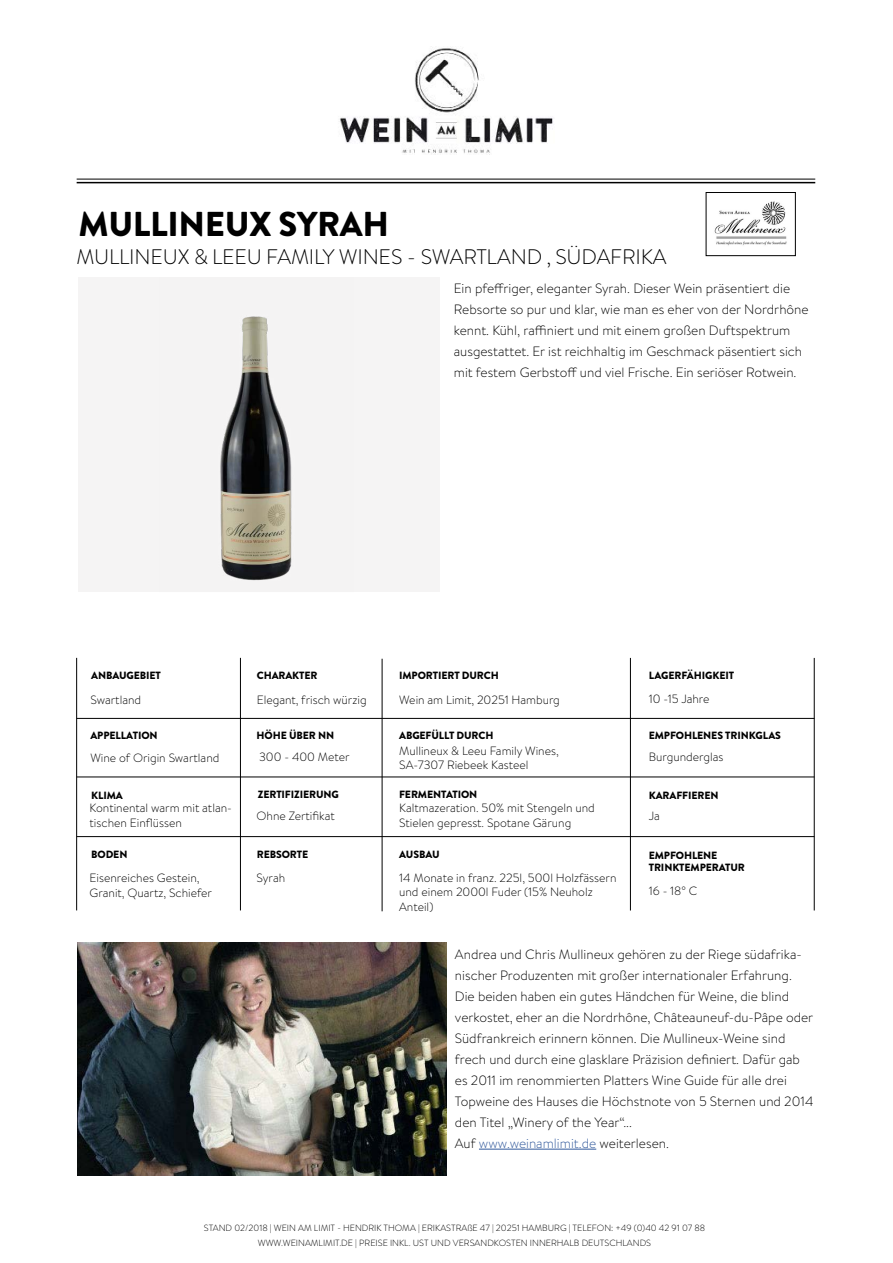
<style>
.page{position:relative;width:893px;height:1263px;background:#fff}
.page>*{position:absolute;margin:0;border:0;box-sizing:border-box;transform-origin:0 0}
.t1{font:900 34.5px "Brandon Grotesque";letter-spacing:-.01em;color:#000}
.t2{font:300 21px "Brandon Grotesque";letter-spacing:-.01em;color:#000}
.t3{font:300 13.5px/21px "Brandon Text";color:#000}
.t4{font:300 12px/14.4px "Brandon Text";color:#000}
.t5{font:900 10.5px/12.6px "Brandon Grotesque";letter-spacing:-.01em;color:#000}
.t6{font:300 9px/15px "Brandon Text";color:#000;text-align:center}
.s1{color:#30589b}
</style>
<div class="page">
<div style="left:78px;top:277px;width:362px;height:314px;background:#f5f4f4"></div>
<img style="left:160px;top:316px;width:194px;height:276px">
<hr style="left:479px;top:1149px;width:117px;height:1px;background:#30589b">
<img style="left:77px;top:943px;width:369px;height:232px">
<hr style="left:77px;top:182px;width:738px;height:1px;background:#000">
<img style="left:340px;top:48px;width:213px;height:106px">
<hr style="left:77px;top:179px;width:738px;height:1px;background:#000">
<img style="left:714px;top:201px;width:73px;height:45px">
<div style="left:706px;top:192px;width:89px;height:64px;border:1px solid #000"></div>
<hr style="left:240px;top:658px;width:1px;height:252px;background:#000">
<hr style="left:76px;top:658px;width:1px;height:252px;background:#000">
<hr style="left:382px;top:659px;width:1px;height:252px;background:#000">
<hr style="left:77px;top:718px;width:737px;height:1px;background:#000">
<hr style="left:77px;top:777px;width:737px;height:1px;background:#000">
<hr style="left:77px;top:836px;width:737px;height:1px;background:#000">
<hr style="left:630px;top:658px;width:1px;height:252px;background:#000">
<hr style="left:814px;top:658px;width:1px;height:252px;background:#000">
<h1 class="t1" style="left:78px;top:200px;width:312px">MULLINEUX SYRAH</h1>
<h2 class="t2" style="left:76px;top:243px;width:592px">MULLINEUX &amp; LEEU FAMILY WINES - SWARTLAND , SÜDAFRIKA</h2>
<p class="t3" style="left:454px;top:277px;width:356px">Ein pfeffriger, eleganter Syrah. Dieser Wein präsentiert die Rebsorte so pur und klar, wie man es eher von der Nordrhône kennt. Kühl, raffiniert und mit einem großen Duftspektrum ausgestattet. Er ist reichhaltig im Geschmack päsentiert sich mit festem Gerbstoff und viel Frische. Ein seriöser Rotwein.</p>
<p class="t5" style="left:91px;top:669px;width:71px">ANBAUGEBIET</p>
<p class="t5" style="left:257px;top:669px;width:62px">CHARAKTER</p>
<p class="t5" style="left:399px;top:669px;width:101px">IMPORTIERT DURCH</p>
<p class="t5" style="left:649px;top:669px;width:87px">LAGERFÄHIGKEIT</p>
<p class="t4" style="left:90px;top:692px;width:52px">Swartland</p>
<p class="t4" style="left:649px;top:691px;width:62px">10 -15 Jahre</p>
<p class="t4" style="left:257px;top:692px;width:111px">Elegant, frisch würzig</p>
<p class="t4" style="left:399px;top:692px;width:162px">Wein am Limit, 20251 Hamburg</p>
<p class="t5" style="left:90px;top:729px;width:69px">APPELLATION</p>
<p class="t5" style="left:257px;top:729px;width:79px">HÖHE ÜBER NN</p>
<p class="t5" style="left:399px;top:730px;width:96px">ABGEFÜLLT DURCH</p>
<p class="t5" style="left:649px;top:730px;width:134px">EMPFOHLENES TRINKGLAS</p>
<p class="t4" style="left:90px;top:750px;width:130px">Wine of Origin Swartland</p>
<p class="t4" style="left:259px;top:749px;width:92px">300 - 400 Meter</p>
<p class="t4" style="left:399px;top:743px;width:161px">Mullineux &amp; Leeu Family Wines,<br>SA-7307 Riebeek Kasteel</p>
<p class="t4" style="left:649px;top:749px;width:76px">Burgunderglas</p>
<p class="t5" style="left:91px;top:789px;width:33px">KLIMA</p>
<p class="t5" style="left:258px;top:788px;width:83px">ZERTIFIZIERUNG</p>
<p class="t5" style="left:399px;top:788px;width:80px">FERMENTATION</p>
<p class="t5" style="left:649px;top:789px;width:71px">KARAFFIEREN</p>
<p class="t4" style="left:90px;top:800px;width:144px">Kontinental warm mit atlan&shy;tischen Einflüssen</p>
<p class="t4" style="left:257px;top:808px;width:80px">Ohne Zertifikat</p>
<p class="t4" style="left:399px;top:800px;width:197px">Kaltmazeration. 50% mit Stengeln und<br>Stielen gepresst. Spotane Gärung</p>
<p class="t4" style="left:649px;top:808px;width:13px">Ja</p>
<p class="t5" style="left:91px;top:848px;width:38px">BODEN</p>
<p class="t5" style="left:257px;top:848px;width:53px">REBSORTE</p>
<p class="t5" style="left:399px;top:848px;width:42px">AUSBAU</p>
<p class="t5" style="left:649px;top:849px;width:98px">EMPFOHLENE<br>TRINKTEMPERATUR</p>
<p class="t4" style="left:90px;top:870px;width:124px">Eisenreiches Gestein,<br>Granit, Quartz, Schiefer</p>
<p class="t4" style="left:257px;top:870px;width:30px">Syrah</p>
<p class="t4" style="left:399px;top:870px;width:219px">14 Monate in franz. 225l, 500l Holzfässern und einem 2000l Fuder (15% Neuholz<br>Anteil)</p>
<p class="t4" style="left:649px;top:883px;width:50px">16 - 18° C</p>
<p class="t3" style="left:455px;top:943px;width:360px">Andrea und Chris Mullineux gehören zu der Riege südafrika&shy;nischer Produzenten mit großer internationaler Erfahrung.<br>Die beiden haben ein gutes Händchen für Weine, die blind verkostet, eher an die Nordrhône, Châteauneuf-du-Pâpe oder Südfrankreich erinnern können. Die Mullineux-Weine sind frech und durch eine glasklare Präzision definiert. Dafür gab es 2011 im renommierten Platters Wine Guide für alle drei Topweine des Hauses die Höchstnote von 5 Sternen und 2014 den Titel „Winery of the Year“...<br>Auf <span class="s1">www.weinamlimit.de</span> weiterlesen.</p>
<p class="t6" style="left:204px;top:1220px;width:503px">STAND 02/2018 | WEIN AM LIMIT - HENDRIK THOMA | ERIKASTRAßE 47 | 20251 HAMBURG | TELEFON: +49 (0)40 42 91 07 88<br>WWW.WEINAMLIMIT.DE | PREISE INKL. UST UND VERSANDKOSTEN INNERHALB DEUTSCHLANDS</p>
</div>
